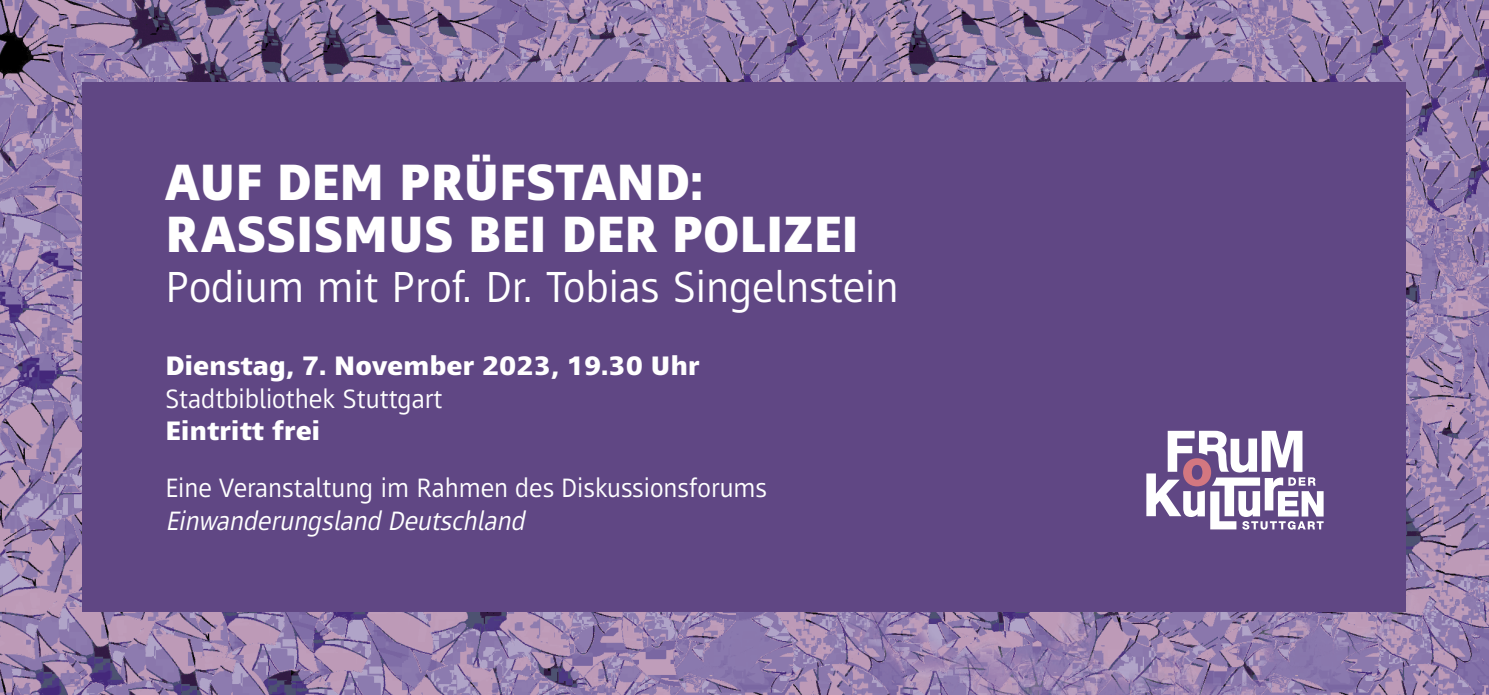
<style>
.page{position:relative;width:1489px;height:695px;background:#fff}
.page>*{position:absolute;margin:0;border:0;box-sizing:border-box;transform-origin:0 0}
.t1{font:800 52.5px/52.5px "Mayberry Pro";letter-spacing:.005em;color:#fff;scale:.95 1}
.t2{font:45px "Mayberry Pro";color:#fff}
.t3{font:27.5px "Mayberry Pro";color:#fff}
.t4{font:800 27.5px "Mayberry Pro";color:#fff}
.t5{font:italic 27.5px "Mayberry Pro";color:#fff}
</style>
<div class="page">
<img style="left:0;top:0;width:1488px;height:694px">
<div style="left:83px;top:83px;width:1323px;height:529px;background:#604784"></div>
<svg style="left:1146px;top:430px;width:177px;height:99px"></svg>
<h1 class="t1" style="left:165px;top:153px;width:731px">AUF DEM PRÜFSTAND:<br>RASSISMUS BEI DER POLIZEI</h1>
<h2 class="t2" style="left:165px;top:256px;width:734px">Podium mit Prof. Dr. Tobias Singelnstein</h2>
<p class="t4" style="left:165px;top:347px;width:536px">Dienstag, 7. November 2023, 19.30 Uhr</p>
<p class="t3" style="left:165px;top:380px;width:278px">Stadtbibliothek Stuttgart</p>
<p class="t4" style="left:165px;top:412px;width:156px">Eintritt frei</p>
<p class="t3" style="left:165px;top:469px;width:603px">Eine Veranstaltung im Rahmen des Diskussionsforums</p>
<p class="t5" style="left:165px;top:501px;width:367px">Einwanderungsland Deutschland</p>
</div>
